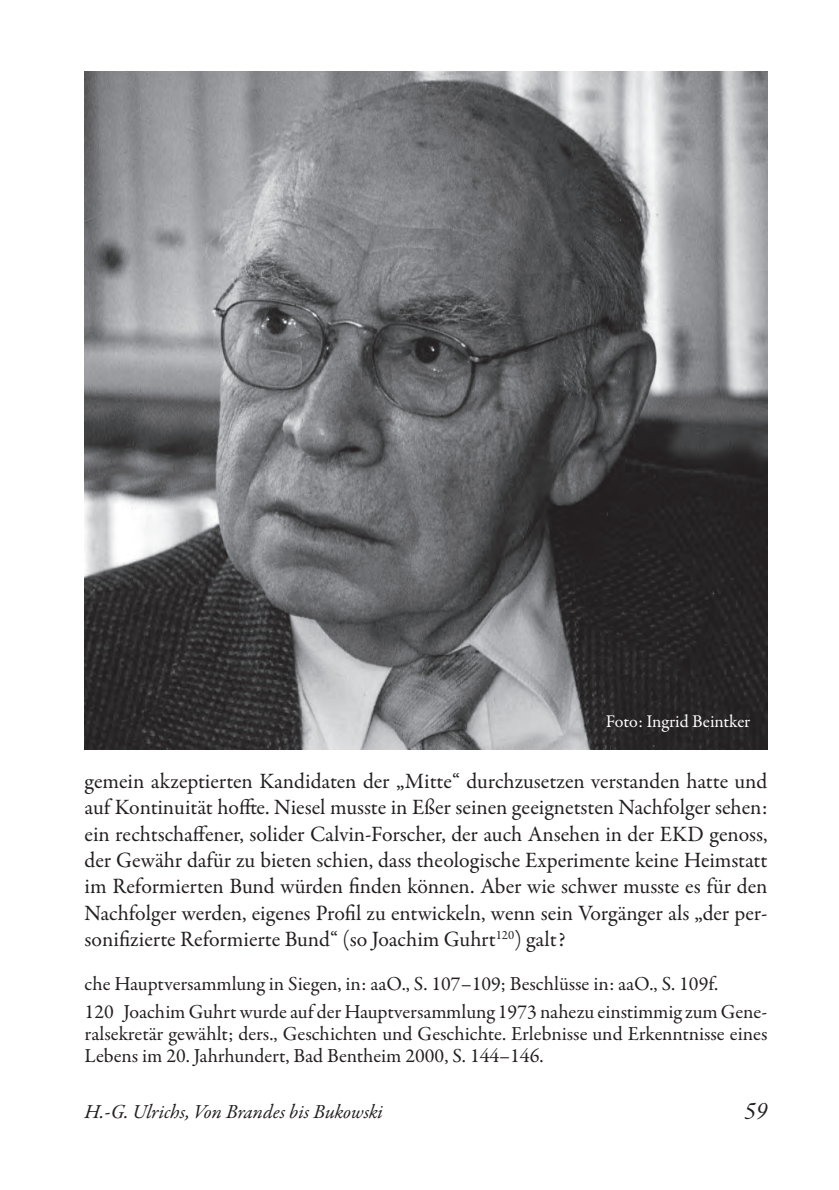
<style>
.page{position:relative;width:839px;height:1190px;background:#fff}
.page>*{position:absolute;margin:0;border:0;box-sizing:border-box;transform-origin:0 0}
.t1{font:italic 24px "Garamond Premr Pro";color:#231f20}
.t2{font:22px/26.4px "Garamond Premr Pro";color:#231f20;text-align:justify}
.t3{font:20px/27.6px "Garamond Premr Pro";color:#231f20}
.t4{font:italic 20px "Garamond Premr Pro";letter-spacing:-.005em;color:#231f20}
.t5{font:18px "Garamond Premr Pro";letter-spacing:-.005em;color:#fff}
</style>
<div class="page">
<img style="left:85px;top:71px;width:682px;height:678px">
<p class="t5" style="left:605px;top:711px;width:146px">Foto: Ingrid Beintker</p>
<p class="t2" style="left:85px;top:768px;width:684px">gemein akzeptierten Kandidaten der „Mitte“ durchzusetzen verstanden hatte und auf Kontinuität hoffte. Niesel musste in Eßer seinen geeignetsten Nachfolger sehen: ein rechtschaffener, solider Calvin-Forscher, der auch Ansehen in der EKD genoss, der Gewähr dafür zu bieten schien, dass theologische Experimente keine Heimstatt im Reformierten Bund würden finden können. Aber wie schwer musste es für den Nachfolger werden, eigenes Profil zu entwickeln, wenn sein Vorgänger als „der per&shy;sonifizierte Reformierte Bund“ (so Joachim Guhrt<sup>120</sup>) galt?</p>
<p class="t3" style="left:85px;top:970px;width:684px">che Hauptversammlung in Siegen, in: aaO., S. 107–109; Beschlüsse in: aaO., S. 109f.<br>120 Joachim Guhrt wurde auf der Hauptversammlung 1973 nahezu einstimmig zum Gene-</p>
<p class="t3" style="left:85px;top:1023px;width:684px;line-height:22px">ralsekretär gewählt; ders., Geschichten und Geschichte. Erlebnisse und Erkenntnisse eines<br>Lebens im 20. Jahrhundert, Bad Bentheim 2000, S. 144–146.</p>
<p class="t4" style="left:85px;top:1099px;width:300px">H.-G. Ulrichs, Von Brandes bis Bukowski</p>
<p class="t1" style="left:743px;top:1095px;width:25px">59</p>
</div>
